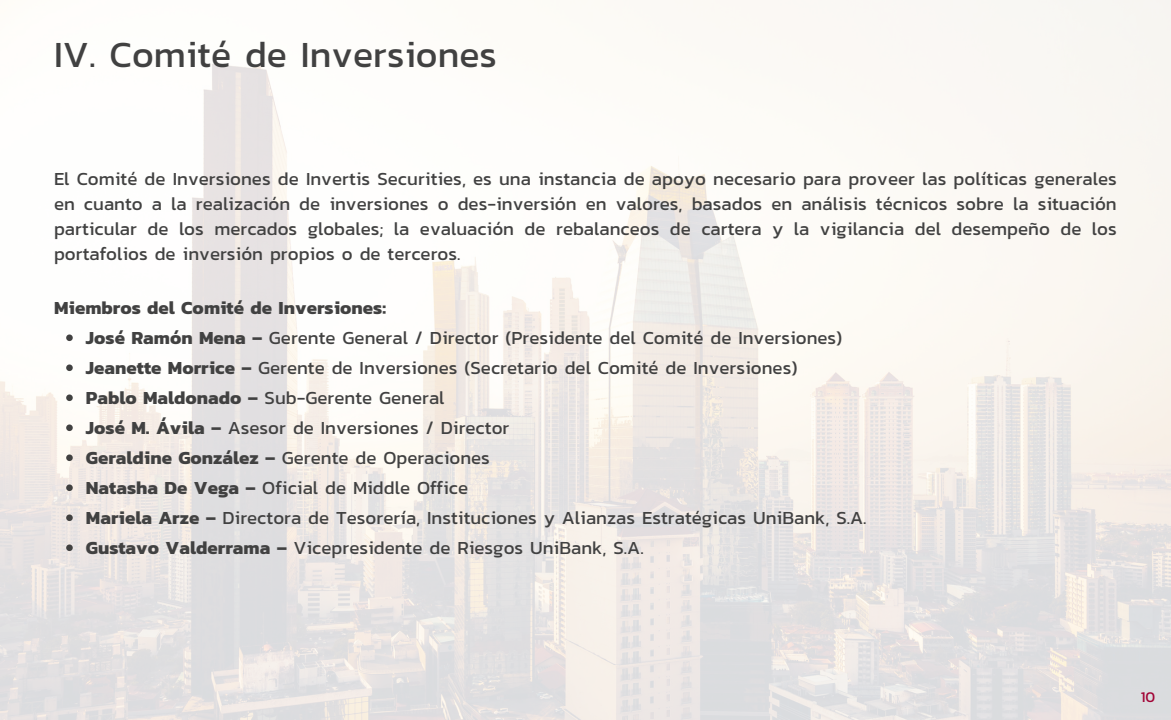
<style>
.page{position:relative;width:1171px;height:720px;background:#fff}
.page>*{position:absolute;margin:0;border:0;box-sizing:border-box;transform-origin:0 0}
.t1{font:37.5px "Kanit";color:#414141}
.t2{font:18.75px/25.2px "Kanit";color:#414141;text-align:justify}
.t3{font:700 18.75px "Kanit";color:#414141}
.t4{font:15px "Kanit";color:#a10234}
.s1{font-weight:700}
</style>
<div class="page">
<img style="left:0;top:0;width:1171px;height:720px">
<svg style="left:66px;top:335px;width:7px;height:6px"></svg>
<svg style="left:66px;top:365px;width:7px;height:6px"></svg>
<svg style="left:66px;top:395px;width:7px;height:6px"></svg>
<svg style="left:66px;top:425px;width:7px;height:6px"></svg>
<svg style="left:66px;top:455px;width:7px;height:6px"></svg>
<svg style="left:66px;top:485px;width:7px;height:6px"></svg>
<svg style="left:66px;top:515px;width:7px;height:6px"></svg>
<svg style="left:66px;top:545px;width:7px;height:6px"></svg>
<p class="t1" style="left:54px;top:26px;width:444px">IV. Comité de Inversiones</p>
<p class="t2" style="left:54px;top:165px;width:1064px">El Comité de Inversiones de Invertis Securities, es una instancia de apoyo necesario para proveer las políticas generales en cuanto a la realización de inversiones o des-inversión en valores, basados en análisis técnicos sobre la situación particular de los mercados globales; la evaluación de rebalanceos de cartera y la vigilancia del desempeño de los portafolios de inversión propios o de terceros.</p>
<h1 class="t3" style="left:54px;top:293px;width:334px">Miembros del Comité de Inversiones:</h1>
<p class="t2" style="left:86px;top:325px;width:758px"><span class="s1">José Ramón Mena –</span> Gerente General / Director (Presidente del Comité de Inversiones)</p>
<h2 class="t2" style="left:86px;top:355px;width:713px"><span class="s1">Jeanette Morrice –</span> Gerente de Inversiones (Secretario del Comité de Inversiones)</h2>
<p class="t2" style="left:86px;top:385px;width:360px"><span class="s1">Pablo Maldonado –</span> Sub-Gerente General</p>
<p class="t2" style="left:86px;top:415px;width:425px"><span class="s1">José M. Ávila –</span> Asesor de Inversiones / Director</p>
<p class="t2" style="left:86px;top:445px;width:406px"><span class="s1">Geraldine González –</span> Gerente de Operaciones</p>
<p class="t2" style="left:86px;top:475px;width:384px"><span class="s1">Natasha De Vega –</span> Oficial de Middle Office</p>
<p class="t2" style="left:86px;top:505px;width:782px"><span class="s1">Mariela Arze –</span> Directora de Tesorería, Instituciones y Alianzas Estratégicas UniBank, S.A.</p>
<p class="t2" style="left:86px;top:535px;width:559px"><span class="s1">Gustavo Valderrama –</span> Vicepresidente de Riesgos UniBank, S.A.</p>
<p class="t4" style="left:1141px;top:685px;width:16px">10</p>
</div>
